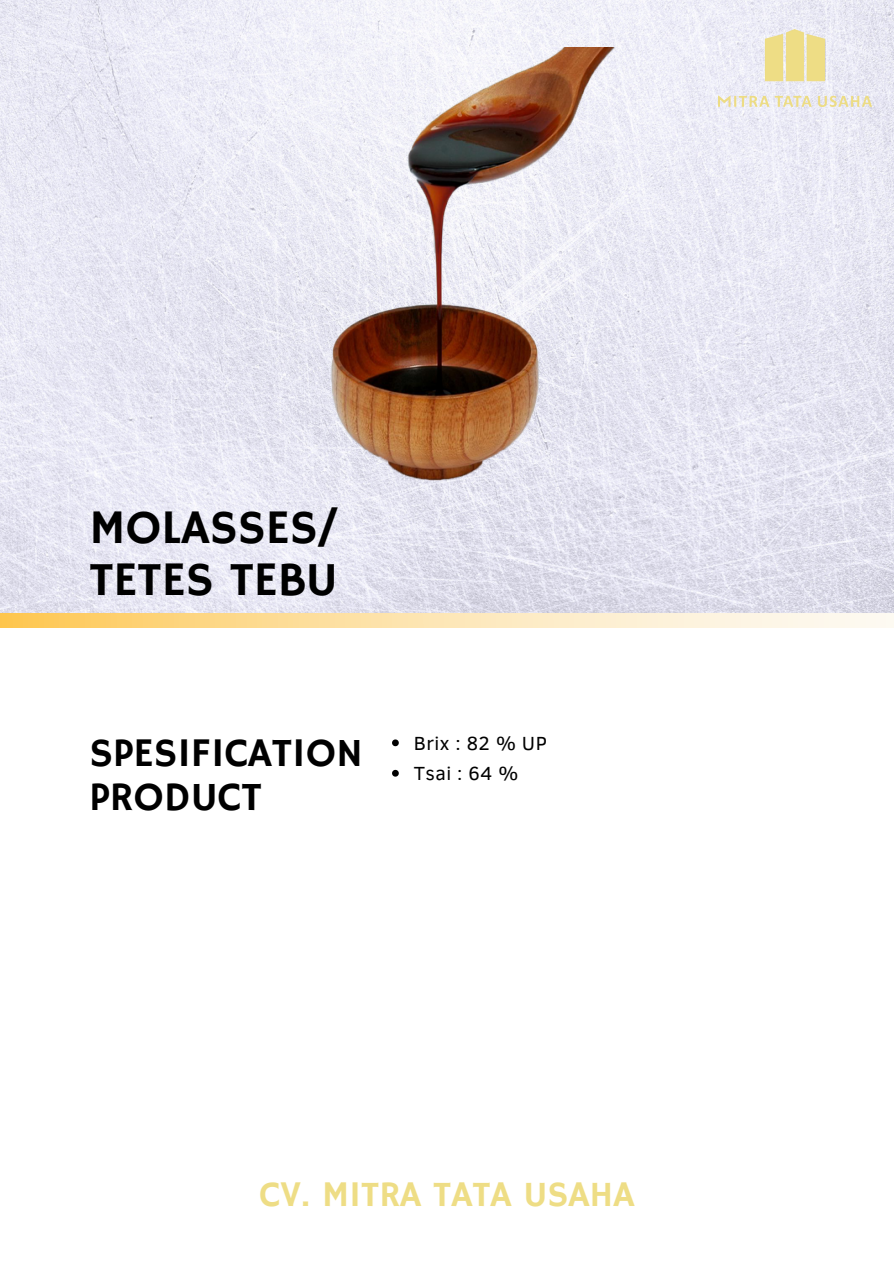
<style>
.page{position:relative;width:894px;height:1264px;background:#fff}
.page>*{position:absolute;margin:0;border:0;box-sizing:border-box;transform-origin:0 0}
.t1{font:48px "Hammersmith One";color:#000}
.t2{font:40.5px "Hammersmith One";color:#000}
.t3{font:36px "Hammersmith One";color:#eedd85}
.t4{font:19.5px "Clear Sans";letter-spacing:.02em;color:#000}
</style>
<div class="page">
<svg style="left:0;top:612px;width:893px;height:15px;background:#fbe3b3"></svg>
<img style="left:0;top:0;width:893px;height:612px">
<img style="left:717px;top:30px;width:154px;height:76px">
<img style="left:238px;top:48px;width:418px;height:479px">
<svg style="left:392px;top:739px;width:6px;height:7px"></svg>
<svg style="left:392px;top:770px;width:6px;height:6px"></svg>
<p class="t1" style="left:89px;top:500px;width:250px">MOLASSES/</p>
<p class="t1" style="left:89px;top:551px;width:250px">TETES TEBU</p>
<p class="t2" style="left:89px;top:729px;width:275px">SPESIFICATION</p>
<p class="t2" style="left:89px;top:773px;width:174px">PRODUCT</p>
<p class="t4" style="left:414px;top:728px;width:134px">Brix : 82 % UP</p>
<p class="t4" style="left:414px;top:759px;width:106px">Tsai : 64 %</p>
<p class="t3" style="left:259px;top:1173px;width:376px">CV. MITRA TATA USAHA</p>
</div>
